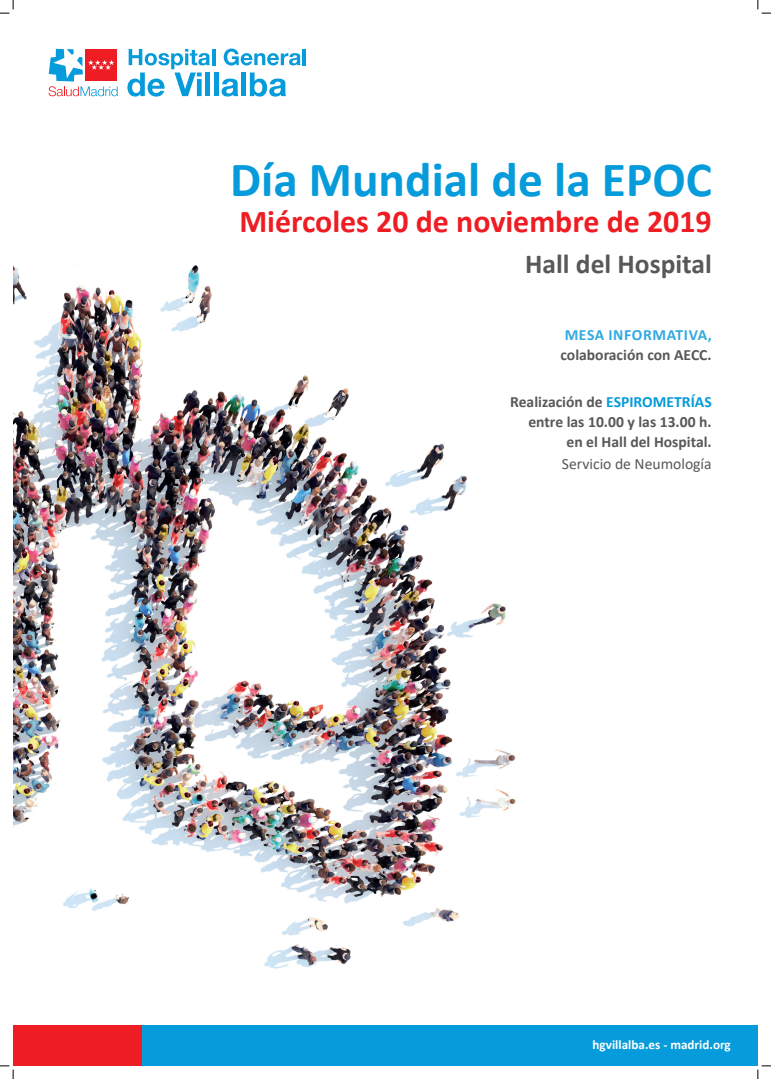
<style>
.page{position:relative;width:771px;height:1079px;background:#fff}
.page>*{position:absolute;margin:0;border:0;box-sizing:border-box;transform-origin:0 0}
.t1{font:700 49.38px "Calibri";color:#069bda}
.t2{font:700 31.88px "Calibri";color:#ee1d23}
.t3{font:700 27.5px "Calibri";color:#57585a}
.t4{font:700 15.62px/20px "Calibri";color:#57585a}
.t5{font:15.62px "Calibri";color:#57585a}
.t6{font:700 13.12px "Calibri";color:#fff}
.s1{color:#31a9e0}
.s2{color:#069bda}
</style>
<div class="page">
<img style="left:13px;top:265px;width:503px;height:704px">
<div style="left:13px;top:1025px;width:744px;height:40px;background:#069bda"></div>
<div style="left:13px;top:1025px;width:128px;height:40px;background:#ee1d23"></div>
<svg style="left:48px;top:49px;width:70px;height:47px"></svg>
<hr style="left:212px;top:49px;width:3px;height:16px;background:#069bda">
<svg style="left:224px;top:49px;width:76px;height:17px"></svg>
<hr style="left:302px;top:49px;width:4px;height:16px;background:#069bda">
<svg style="left:127px;top:49px;width:83px;height:48px"></svg>
<div style="left:205px;top:73px;width:5px;height:23px;background:#069bda"></div>
<hr style="left:214px;top:73px;width:4px;height:23px;background:#069bda">
<svg style="left:221px;top:79px;width:17px;height:18px"></svg>
<div style="left:241px;top:73px;width:5px;height:23px;background:#069bda"></div>
<svg style="left:250px;top:73px;width:36px;height:24px"></svg>
<svg style="left:0;top:0;width:14px;height:14px"></svg>
<svg style="left:0;top:1065px;width:14px;height:14px"></svg>
<svg style="left:757px;top:0;width:13px;height:14px"></svg>
<svg style="left:757px;top:1065px;width:13px;height:14px"></svg>
<p class="t1" style="left:230px;top:144px;width:483px">Día Mundial de la EPOC</p>
<p class="t2" style="left:239px;top:199px;width:473px">Miércoles 20 de noviembre de 2019</p>
<p class="t3" style="left:525px;top:244px;width:188px">Hall del Hospital</p>
<p class="t4" style="left:560px;top:325px;width:153px"><span class="s1">MESA INFORMATIVA, </span>colaboración con AECC.</p>
<p class="t4" style="left:510px;top:391px;width:203px;text-align:right">Realización de <span class="s2">ESPIROMETRÍAS </span>entre las 10.00 y las 13.00 h. en el Hall del Hospital.</p>
<p class="t5" style="left:561px;top:453px;width:151px">Servicio de Neumología</p>
<p class="t6" style="left:592px;top:1035px;width:140px">hgvillalba.es - madrid.org</p>
</div>
